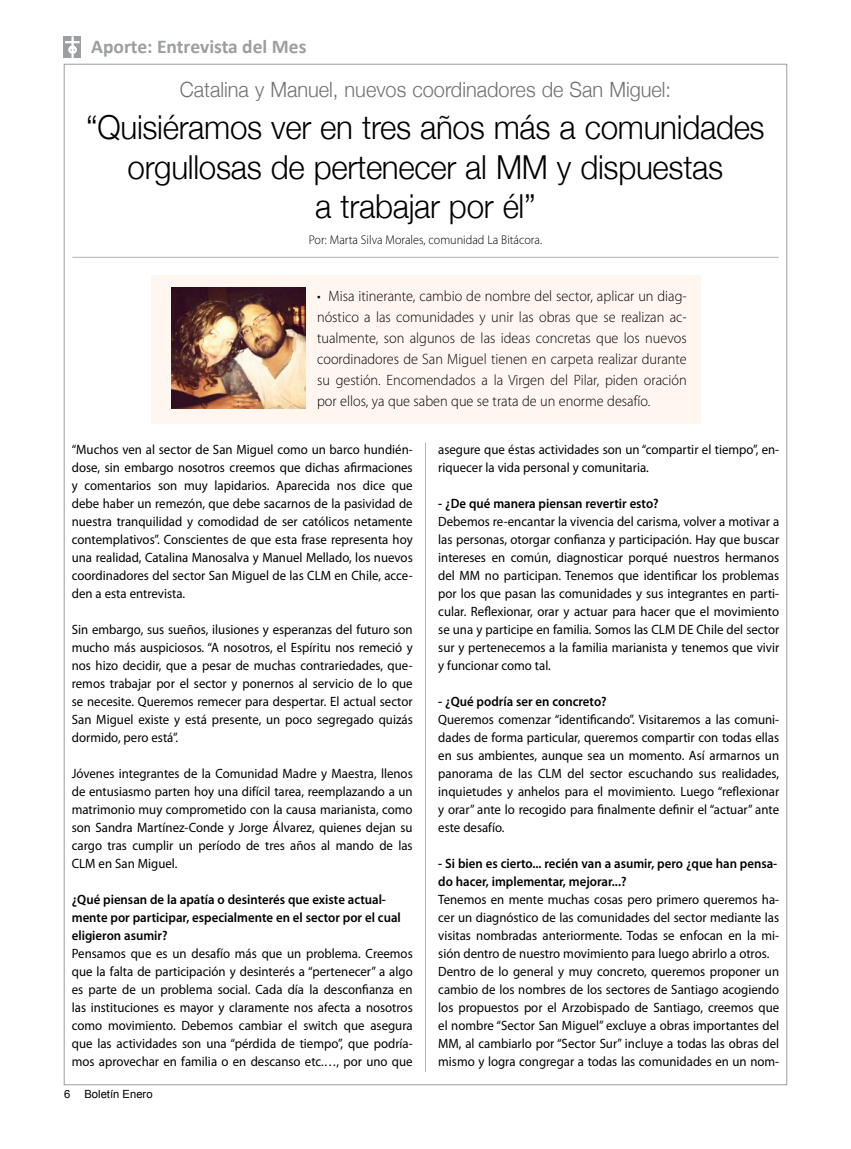
<style>
.page{position:relative;width:851px;height:1149px;background:#fff}
.page>*{position:absolute;margin:0;border:0;box-sizing:border-box;transform-origin:0 0}
.t1{font:300 33px/39.6px "Helvetica Neue";letter-spacing:-.01em;color:#000;text-align:center;scale:.95 1}
.t2{font:300 21px "Helvetica Neue";color:#707172;scale:.95 1}
.t3{font:700 19.5px "Calibri";color:#9c9e9f}
.t4{font:300 15px/21px "Myriad Pro";color:#000;text-align:justify;scale:.95 1}
.t5{font:13.5px/18px "Myriad Pro";color:#000;text-align:justify;scale:.95 1}
.t6{font:600 13.5px/18px "Myriad Pro";color:#000;scale:.95 1}
.t7{font:300 12.75px "Myriad Pro";color:#000;scale:.95 1}
.t8{font:11.25px "Arial";color:#000}
</style>
<div class="page">
<svg style="left:64px;top:37px;width:17px;height:21px"></svg>
<svg style="left:65px;top:37px;width:14px;height:21px"></svg>
<hr style="left:425px;top:442px;width:1px;height:629px;background:#b1b3b4">
<hr style="left:72px;top:257px;width:706px;height:1px;background:#b1b3b4">
<div style="left:151px;top:275px;width:549px;height:148px;background:#fff7ef"></div>
<img style="left:171px;top:287px;width:134px;height:121px">
<h3 class="t3" style="left:91px;top:34px;width:217px">Aporte: Entrevista del Mes</h3>
<h2 class="t2" style="left:180px;top:77px;width:518px">Catalina y Manuel, nuevos coordinadores de San Miguel:</h2>
<h1 class="t1" style="left:86px;top:107px;width:715px">“Quisiéramos ver en tres años más a comunidades orgullosas de pertenecer al MM y dispuestas<br>a trabajar por él”</h1>
<p class="t7" style="left:309px;top:232px;width:247px">Por: Marta Silva Morales, comunidad La Bitácora.</p>
<p class="t4" style="left:317px;top:286px;width:390px">• Misa itinerante, cambio de nombre del sector, aplicar un diag&shy;nóstico a las comunidades y unir las obras que se realizan ac&shy;tualmente, son algunos de las ideas concretas que los nuevos coordinadores de San Miguel tienen en carpeta realizar durante su gestión. Encomendados a la Virgen del Pilar, piden oración por ellos, ya que saben que se trata de un enorme desafío.</p>
<p class="t5" style="left:72px;top:440px;width:360px">“Muchos ven al sector de San Miguel como un barco hundién&shy;dose, sin embargo nosotros creemos que dichas afirmaciones y comentarios son muy lapidarios. Aparecida nos dice que debe haber un remezón, que debe sacarnos de la pasividad de nuestra tranquilidad y comodidad de ser católicos netamente contemplativos”. Conscientes de que esta frase representa hoy una realidad, Catalina Manosalva y Manuel Mellado, los nuevos coordinadores del sector San Miguel de las CLM en Chile, acce&shy;den a esta entrevista.</p>
<p class="t5" style="left:72px;top:620px;width:360px">Sin embargo, sus sueños, ilusiones y esperanzas del futuro son mucho más auspiciosos. “A nosotros, el Espíritu nos remeció y nos hizo decidir, que a pesar de muchas contrariedades, que&shy;remos trabajar por el sector y ponernos al servicio de lo que se necesite. Queremos remecer para despertar. El actual sector San Miguel existe y está presente, un poco segregado quizás dormido, pero está”.</p>
<p class="t5" style="left:72px;top:764px;width:360px">Jóvenes integrantes de la Comunidad Madre y Maestra, llenos de entusiasmo parten hoy una difícil tarea, reemplazando a un matrimonio muy comprometido con la causa marianista, como son Sandra Martínez-Conde y Jorge Álvarez, quienes dejan su cargo tras cumplir un período de tres años al mando de las CLM en San Miguel.</p>
<p class="t6" style="left:72px;top:889px;width:348px">¿Qué piensan de la apatía o desinterés que existe actual&shy;mente por participar, especialmente en el sector por el cual eligieron asumir?</p>
<p class="t5" style="left:72px;top:944px;width:360px">Pensamos que es un desafío más que un problema. Creemos que la falta de participación y desinterés a “pertenecer” a algo es parte de un problema social. Cada día la desconfianza en las instituciones es mayor y claramente nos afecta a nosotros como movimiento. Debemos cambiar el switch que asegura que las actividades son una “pérdida de tiempo”, que podría&shy;mos aprovechar en familia o en descanso etc.…, por uno que</p>
<p class="t8" style="left:64px;top:1086px;width:8px">6</p>
<p class="t8" style="left:84px;top:1086px;width:70px">Boletín Enero</p>
<p class="t5" style="left:438px;top:440px;width:360px">asegure que éstas actividades son un “compartir el tiempo”, en&shy;riquecer la vida personal y comunitaria.</p>
<p class="t6" style="left:438px;top:494px;width:233px">- ¿De qué manera piensan revertir esto?</p>
<p class="t5" style="left:438px;top:512px;width:360px">Debemos re-encantar la vivencia del carisma, volver a motivar a las personas, otorgar confianza y participación. Hay que buscar intereses en común, diagnosticar porqué nuestros hermanos del MM no participan. Tenemos que identificar los problemas por los que pasan las comunidades y sus integrantes en parti&shy;cular. Reflexionar, orar y actuar para hacer que el movimiento se una y participe en familia. Somos las CLM DE Chile del sector sur y pertenecemos a la familia marianista y tenemos que vivir y funcionar como tal.</p>
<p class="t6" style="left:438px;top:692px;width:179px">- ¿Qué podría ser en concreto?</p>
<p class="t5" style="left:438px;top:710px;width:360px">Queremos comenzar “identificando”. Visitaremos a las comuni&shy;dades de forma particular, queremos compartir con todas ellas en sus ambientes, aunque sea un momento. Así armarnos un panorama de las CLM del sector escuchando sus realidades, inquietudes y anhelos para el movimiento. Luego “reflexionar y orar” ante lo recogido para finalmente definir el “actuar” ante este desafío.</p>
<p class="t6" style="left:438px;top:854px;width:358px">- Si bien es cierto... recién van a asumir, pero ¿que han pensa&shy;do hacer, implementar, mejorar...?</p>
<p class="t5" style="left:438px;top:890px;width:360px;text-align:left">Tenemos en mente muchas cosas pero primero queremos ha&shy;cer un diagnóstico de las comunidades del sector mediante las visitas nombradas anteriormente. Todas se enfocan en la mi&shy;sión dentro de nuestro movimiento para luego abrirlo a otros.<br>Dentro de lo general y muy concreto, queremos proponer un cambio de los nombres de los sectores de Santiago acogiendo los propuestos por el Arzobispado de Santiago, creemos que el nombre “Sector San Miguel” excluye a obras importantes del MM, al cambiarlo por “Sector Sur” incluye a todas las obras del mismo y logra congregar a todas las comunidades en un nom-</p>
</div>
